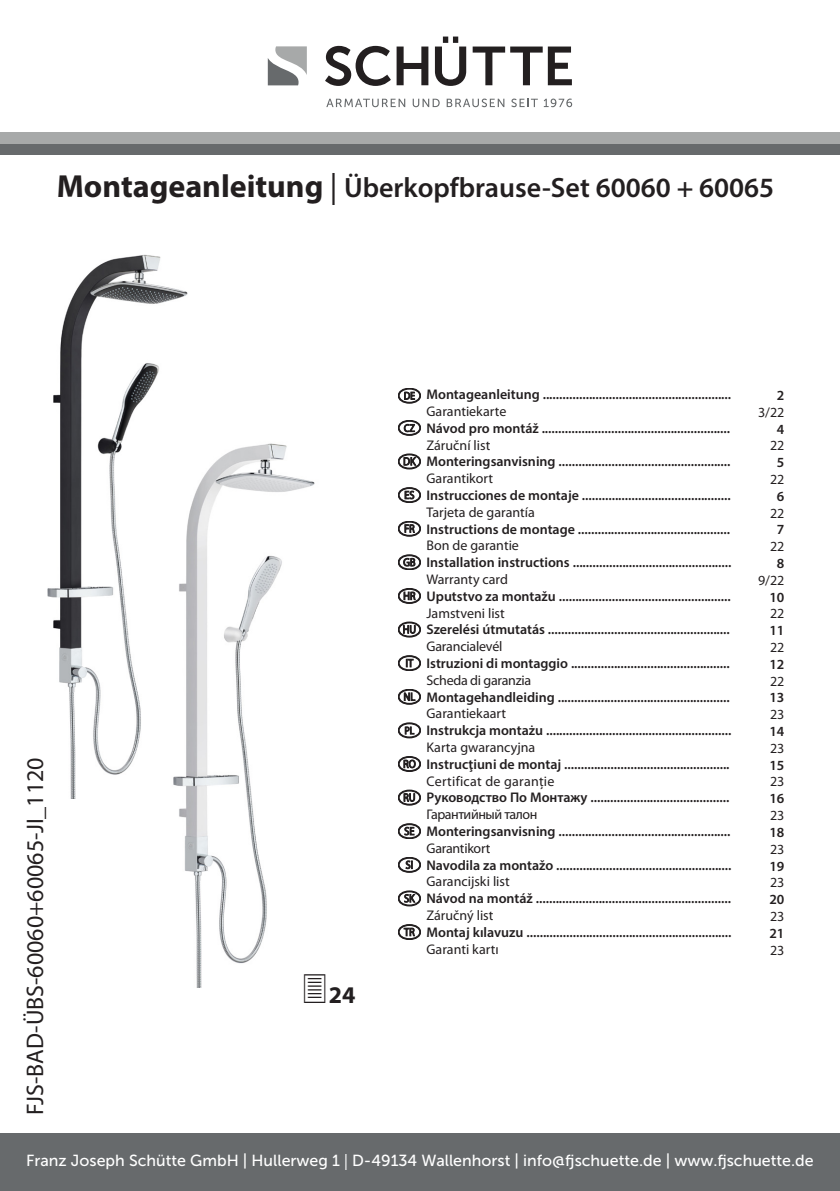
<style>
.page{position:relative;width:840px;height:1191px;background:#fff}
.page>*{position:absolute;margin:0;border:0;box-sizing:border-box;transform-origin:0 0}
.t1{font:600 28px "Myriad Pro";color:#231f20}
.t2{font:24px "Myriad Pro";color:#231f20}
.t3{font:700 24px "Myriad Pro";color:#231f20}
.t4{font:16px "Museo Sans 500";color:#fff}
.Normál{font:600 14px "Myriad Pro";color:#231f20}
.Normál-2{font:14px "Myriad Pro";color:#231f20}
.Normál-3{font:14px "Myriad Pro";letter-spacing:-.02em;color:#231f20}
.Normál-4{font:14px "Myriad Pro";letter-spacing:.02em;color:#231f20}
.Normál-5{font:14px "Myriad Pro";letter-spacing:-.03em;color:#231f20}
.t5{font:11.4px "Myriad Pro";color:#231f20;scale:.9 1}
.t6{font:10.8px "Futura";color:#231f20;scale:.9 1}
.s1{font-weight:700;font-size:32px}
.s2{font-weight:400;font-size:32px}
.s3{font-family:"Myriad Pro"}
</style>
<div class="page">
<div style="left:0;top:144px;width:839px;height:11px;background:#676a6c"></div>
<div style="left:0;top:133px;width:839px;height:11px;background:#a7a9a9"></div>
<svg style="left:326px;top:99px;width:79px;height:8px"></svg>
<svg style="left:412px;top:99px;width:27px;height:8px"></svg>
<svg style="left:446px;top:99px;width:58px;height:8px"></svg>
<svg style="left:511px;top:99px;width:26px;height:8px"></svg>
<svg style="left:543px;top:99px;width:29px;height:8px"></svg>
<svg style="left:325px;top:46px;width:65px;height:40px"></svg>
<svg style="left:396px;top:47px;width:32px;height:38px"></svg>
<svg style="left:434px;top:37px;width:32px;height:49px"></svg>
<svg style="left:472px;top:47px;width:99px;height:38px"></svg>
<svg style="left:268px;top:46px;width:39px;height:39px"></svg>
<div style="left:0;top:1134px;width:839px;height:57px;background:#676a6c"></div>
<img style="left:48px;top:254px;width:140px;height:545px">
<img style="left:160px;top:430px;width:155px;height:557px">
<svg style="left:398px;top:388px;width:22px;height:15px"></svg>
<svg style="left:398px;top:420px;width:22px;height:15px"></svg>
<svg style="left:398px;top:454px;width:22px;height:15px"></svg>
<svg style="left:398px;top:487px;width:22px;height:16px"></svg>
<svg style="left:398px;top:521px;width:22px;height:15px"></svg>
<svg style="left:398px;top:554px;width:22px;height:16px"></svg>
<svg style="left:398px;top:588px;width:22px;height:15px"></svg>
<svg style="left:398px;top:622px;width:22px;height:15px"></svg>
<svg style="left:398px;top:655px;width:22px;height:16px"></svg>
<svg style="left:398px;top:689px;width:22px;height:15px"></svg>
<svg style="left:398px;top:722px;width:22px;height:16px"></svg>
<svg style="left:398px;top:756px;width:22px;height:15px"></svg>
<svg style="left:398px;top:790px;width:22px;height:15px"></svg>
<svg style="left:398px;top:823px;width:22px;height:16px"></svg>
<svg style="left:398px;top:857px;width:22px;height:15px"></svg>
<svg style="left:398px;top:890px;width:22px;height:16px"></svg>
<svg style="left:398px;top:924px;width:22px;height:15px"></svg>
<p class="t1" style="left:57px;top:170px;width:718px"><span class="s1">Montageanleitung</span> <span class="s2">|</span> Überkopfbrause-Set 60060 + 60065</p>
<p class="t2" style="left:20px;top:1114px;width:359px;rotate:-90deg">FJS-BAD-ÜBS-60060+60065-JI_1120</p>
<p class="t3" style="left:300px;top:979px;width:56px">✓24</p>
<p class="t6" style="left:403px;top:389px;width:14px">DE</p>
<p class="Normál" style="left:426px;top:385px;width:306px">Montageanleitung .........................................................</p>
<p class="Normál-2" style="left:426px;top:402px;width:81px">Garantiekarte</p>
<p class="t6" style="left:403px;top:421px;width:14px">CZ</p>
<p class="Normál" style="left:426px;top:419px;width:305px">Návod pro montáž .........................................................</p>
<p class="Normál-2" style="left:426px;top:436px;width:65px">Záruční list</p>
<p class="t5" style="left:403px;top:454px;width:15px">DK</p>
<p class="Normál" style="left:426px;top:453px;width:305px">Monteringsanvisning ....................................................</p>
<p class="Normál-2" style="left:426px;top:470px;width:68px">Garantikort</p>
<p class="t5" style="left:404px;top:488px;width:13px">ES</p>
<p class="Normál" style="left:426px;top:486px;width:305px">Instrucciones de montaje .............................................</p>
<p class="Normál-2" style="left:426px;top:503px;width:110px">Tarjeta de garantía</p>
<p class="t5" style="left:404px;top:521px;width:13px">FR</p>
<p class="Normál" style="left:426px;top:520px;width:305px">Instructions de montage ..............................................</p>
<p class="Normál-2" style="left:426px;top:537px;width:94px">Bon de garantie</p>
<p class="t5" style="left:403px;top:555px;width:15px">GB</p>
<p class="Normál" style="left:426px;top:553px;width:306px">Installation instructions ................................................</p>
<p class="Normál-2" style="left:426px;top:570px;width:83px">Warranty card</p>
<p class="t5" style="left:403px;top:589px;width:15px">HR</p>
<p class="Normál" style="left:426px;top:587px;width:305px">Uputstvo za montažu ....................................................</p>
<p class="Normál-2" style="left:426px;top:604px;width:80px">Jamstveni list</p>
<p class="t5" style="left:402px;top:622px;width:16px">HU</p>
<p class="Normál" style="left:426px;top:621px;width:305px">Szerelési útmutatás .......................................................</p>
<p class="Normál-2" style="left:426px;top:638px;width:77px">Garancialevél</p>
<p class="t5" style="left:405px;top:656px;width:10px">IT</p>
<p class="Normál" style="left:426px;top:654px;width:304px">Istruzioni di montaggio ................................................</p>
<p class="Normál-3" style="left:426px;top:671px;width:106px">Scheda di garanzia</p>
<p class="t5" style="left:403px;top:689px;width:14px">NL</p>
<p class="Normál" style="left:426px;top:688px;width:304px">Montagehandleiding ....................................................</p>
<p class="Normál-2" style="left:426px;top:705px;width:81px">Garantiekaart</p>
<p class="t6" style="left:404px;top:724px;width:12px">PL</p>
<p class="Normál" style="left:426px;top:721px;width:306px">Instrukcja montażu ........................................................</p>
<p class="Normál-2" style="left:426px;top:738px;width:110px">Karta gwarancyjna</p>
<p class="t5" style="left:403px;top:757px;width:16px">RO</p>
<p class="Normál" style="left:426px;top:755px;width:304px">Instrucţiuni de montaj ..................................................</p>
<p class="Normál-4" style="left:426px;top:772px;width:129px">Certificat de garanţie</p>
<p class="t5" style="left:403px;top:790px;width:15px">RU</p>
<p class="Normál" style="left:426px;top:789px;width:304px">Руководство По Монтажу ..........................................</p>
<p class="Normál-5" style="left:426px;top:806px;width:112px">Гарантийный талон</p>
<p class="t5" style="left:404px;top:824px;width:13px">SE</p>
<p class="Normál" style="left:426px;top:822px;width:305px">Monteringsanvisning ....................................................</p>
<p class="Normál-3" style="left:426px;top:839px;width:65px">Garantikort</p>
<p class="t5" style="left:405px;top:857px;width:10px">SI</p>
<p class="Normál" style="left:426px;top:856px;width:306px">Navodila za montažo .....................................................</p>
<p class="Normál-2" style="left:426px;top:873px;width:85px">Garancijski list</p>
<p class="t5" style="left:404px;top:891px;width:13px">SK</p>
<p class="Normál" style="left:426px;top:889px;width:306px">Návod na montáž ...........................................................</p>
<p class="Normál-2" style="left:426px;top:906px;width:68px">Záručný list</p>
<p class="t5" style="left:404px;top:925px;width:13px">TR</p>
<p class="Normál" style="left:426px;top:923px;width:306px">Montaj kılavuzu ..............................................................</p>
<p class="Normál-2" style="left:426px;top:940px;width:74px">Garanti kartı</p>
<p class="Normál" style="left:776px;top:386px;width:9px">2</p>
<p class="Normál-2" style="left:757px;top:403px;width:28px">3/22</p>
<p class="Normál" style="left:776px;top:420px;width:9px">4</p>
<p class="Normál-2" style="left:769px;top:437px;width:16px">22</p>
<p class="Normál" style="left:776px;top:453px;width:9px">5</p>
<p class="Normál-2" style="left:769px;top:470px;width:16px">22</p>
<p class="Normál" style="left:776px;top:487px;width:9px">6</p>
<p class="Normál-2" style="left:769px;top:504px;width:16px">22</p>
<p class="Normál" style="left:776px;top:521px;width:9px">7</p>
<p class="Normál-2" style="left:769px;top:538px;width:16px">22</p>
<p class="Normál" style="left:776px;top:554px;width:9px">8</p>
<p class="Normál-2" style="left:757px;top:571px;width:28px">9/22</p>
<p class="Normál" style="left:769px;top:588px;width:17px">10</p>
<p class="Normál-2" style="left:769px;top:605px;width:16px">22</p>
<p class="Normál" style="left:769px;top:621px;width:17px">11</p>
<p class="Normál-2" style="left:769px;top:638px;width:16px">22</p>
<p class="Normál" style="left:769px;top:655px;width:17px">12</p>
<p class="Normál-2" style="left:769px;top:672px;width:16px">22</p>
<p class="Normál" style="left:769px;top:689px;width:17px">13</p>
<p class="Normál-2" style="left:769px;top:706px;width:16px">23</p>
<p class="Normál" style="left:769px;top:722px;width:17px">14</p>
<p class="Normál-2" style="left:769px;top:739px;width:16px">23</p>
<p class="Normál" style="left:769px;top:756px;width:17px">15</p>
<p class="Normál-2" style="left:769px;top:773px;width:16px">23</p>
<p class="Normál" style="left:769px;top:789px;width:17px">16</p>
<p class="Normál-2" style="left:769px;top:806px;width:16px">23</p>
<p class="Normál" style="left:769px;top:823px;width:17px">18</p>
<p class="Normál-2" style="left:769px;top:840px;width:16px">23</p>
<p class="Normál" style="left:769px;top:857px;width:17px">19</p>
<p class="Normál-2" style="left:769px;top:874px;width:16px">23</p>
<p class="Normál" style="left:769px;top:890px;width:17px">20</p>
<p class="Normál-2" style="left:769px;top:907px;width:16px">23</p>
<p class="Normál" style="left:769px;top:924px;width:17px">21</p>
<p class="Normál-2" style="left:769px;top:941px;width:16px">23</p>
<p class="t4" style="left:26px;top:1151px;width:788px">Franz Joseph Schütte GmbH | Hullerweg 1 <span class="s3">|</span> D-49134 Wallenhorst | info@fjschuette.de | www.fjschuette.de</p>
</div>
